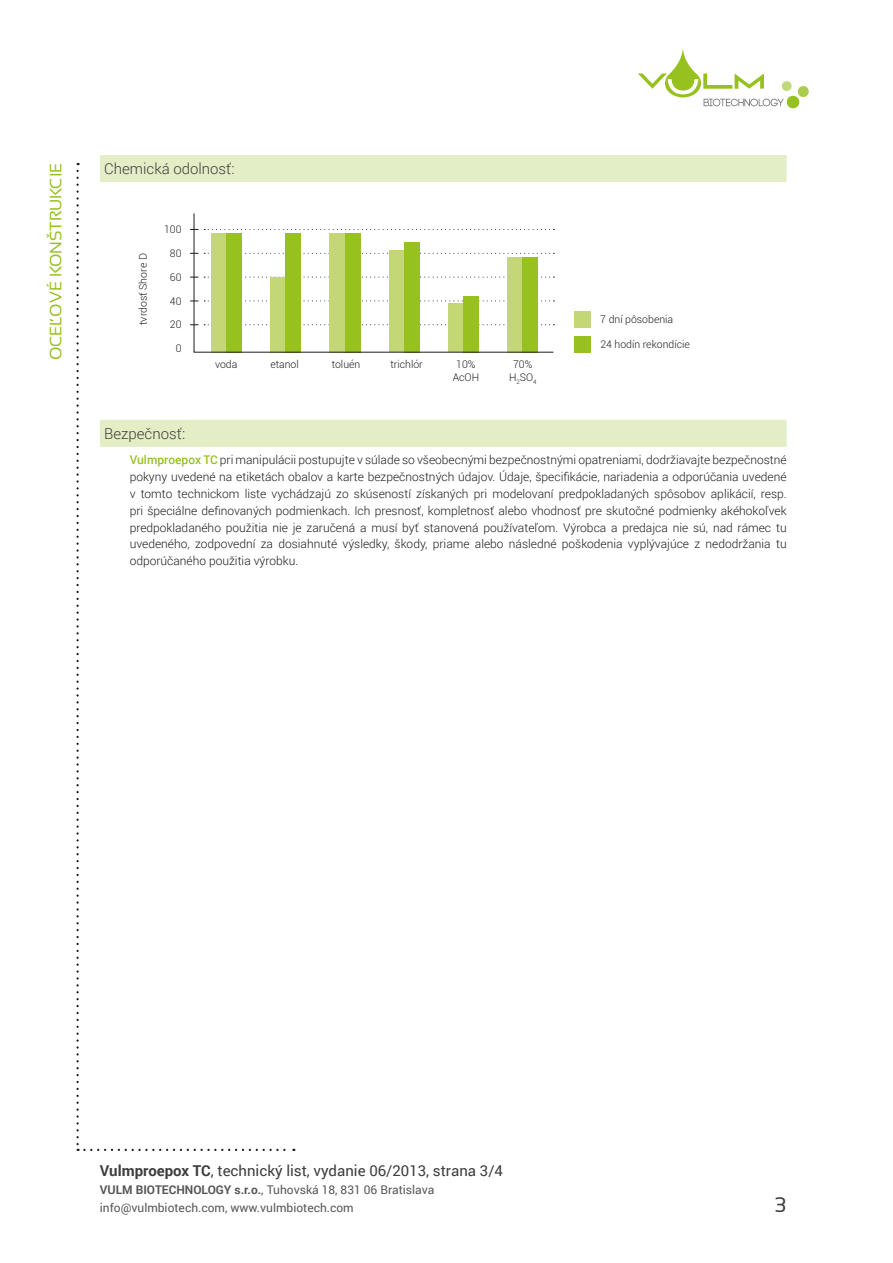
<style>
.page{position:relative;width:893px;height:1263px;background:#fff}
.page>*{position:absolute;margin:0;border:0;box-sizing:border-box;transform-origin:0 0}
.t1{font:21px "Sansation";color:#3d3d3c}
.t2{font:16.5px "Sansation";color:#96c11f}
.t3{font:15px "Roboto";color:#3d3d3c}
.t4{font:300 15px "Roboto";color:#3d3d3c}
.t5{font:300 12px/16.8px "Roboto";color:#1d1d1b;text-align:justify}
.t6{font:12px/18px "Roboto";color:#575756}
.t7{font:300 10.5px/12.6px "Roboto";color:#1d1d1b;text-align:center}
.s1{font-weight:500;color:#96c11f}
.s2{font-weight:700}
</style>
<div class="page">
<div style="left:100px;top:155px;width:687px;height:27px;background:#e3edc6"></div>
<div style="left:100px;top:420px;width:687px;height:27px;background:#e3edc6"></div>
<div style="left:574px;top:311px;width:16px;height:16px;background:#c3d776"></div>
<div style="left:574px;top:336px;width:16px;height:16px;background:#96c11f"></div>
<svg style="left:76px;top:171px;width:478px;height:980px"></svg>
<svg style="left:638px;top:48px;width:171px;height:61px"></svg>
<h2 class="t2" style="left:46px;top:360px;width:199px;rotate:-90deg">OCEĽOVÉ KONŠTRUKCIE</h2>
<p class="t4" style="left:104px;top:158px;width:132px">Chemická odolnosť:</p>
<p class="t7" style="left:136px;top:325px;width:73px;rotate:-90deg">tvrdosť Shore D</p>
<p class="t7" style="left:164px;top:223px;width:19px">100</p>
<p class="t7" style="left:170px;top:246px;width:13px">80</p>
<p class="t7" style="left:170px;top:270px;width:13px">60</p>
<p class="t7" style="left:170px;top:294px;width:13px">40</p>
<p class="t7" style="left:170px;top:318px;width:13px">20</p>
<p class="t7" style="left:176px;top:342px;width:7px">0</p>
<p class="t7" style="left:215px;top:358px;width:24px">voda</p>
<p class="t7" style="left:270px;top:358px;width:30px">etanol</p>
<p class="t7" style="left:332px;top:358px;width:30px">toluén</p>
<p class="t7" style="left:390px;top:358px;width:34px">trichlór</p>
<p class="t7" style="left:453px;top:358px;width:28px">10%<br>AcOH</p>
<p class="t7" style="left:509px;top:358px;width:29px">70%<br>H<sub>2</sub>SO<sub>4</sub></p>
<p class="t7" style="left:600px;top:313px;width:74px">7 dní pôsobenia</p>
<p class="t7" style="left:600px;top:338px;width:91px">24 hodín rekondície</p>
<p class="t4" style="left:104px;top:423px;width:83px">Bezpečnosť:</p>
<p class="t5" style="left:130px;top:451px;width:658px"><span class="s1">Vulmproepox TC</span> pri manipulácii postupujte v súlade so všeobecnými bezpečnostnými opatreniami, dodržiavajte bezpečnostné pokyny uvedené na etiketách obalov a karte bezpečnostných údajov. Údaje, špecifikácie, nariadenia a odporúčania uvedené v tomto technickom liste vychádzajú zo skúseností získaných pri modelovaní predpokladaných spôsobov aplikácií, resp. pri špeciálne definovaných podmienkach. Ich presnosť, kompletnosť alebo vhodnosť pre skutočné podmienky akéhokoľvek predpokladaného použitia nie je zaručená a musí byť stanovená používateľom. Výrobca a predajca nie sú, nad rámec tu uvedeného, zodpovední za dosiahnuté výsledky, škody, priame alebo následné poškodenia vyplývajúce z nedodržania tu odporúčaného použitia výrobku.</p>
<p class="t3" style="left:100px;top:1160px;width:405px"><span class="s2">Vulmproepox TC</span>, technický list, vydanie 06/2013, strana 3/4</p>
<p class="t6" style="left:100px;top:1181px;width:336px"><span class="s2">VULM BIOTECHNOLOGY s.r.o.</span>, Tuhovská 18, 831 06 Bratislava info@vulmbiotech.com, www.vulmbiotech.com</p>
<h1 class="t1" style="left:775px;top:1193px;width:13px">3</h1>
</div>
